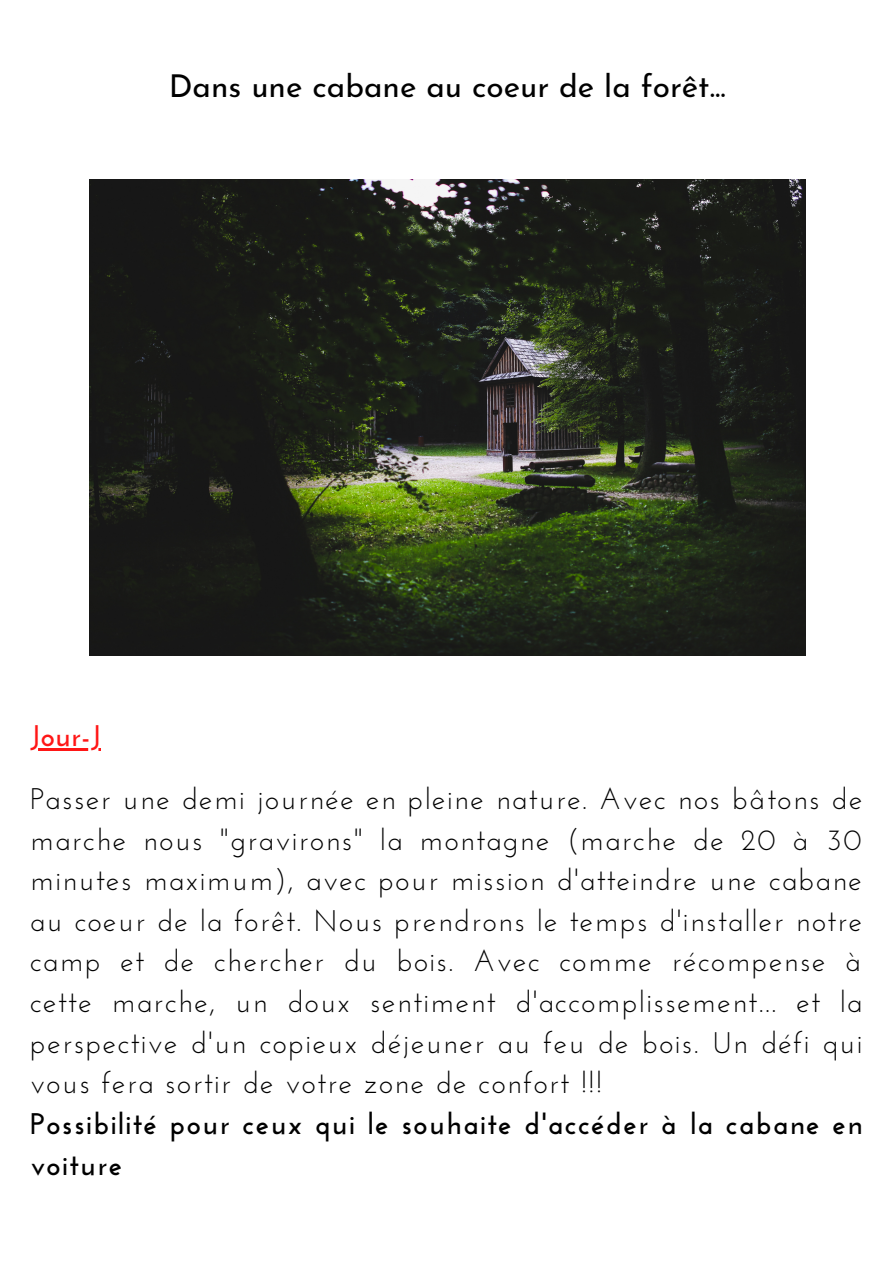
<style>
.page{position:relative;width:894px;height:1264px;background:#fff}
.page>*{position:absolute;margin:0;border:0;box-sizing:border-box;transform-origin:0 0}
.t1{font:31.5px "Josefin Sans";color:#000}
.t2{font:29.7px/40.7px "Josefin Sans";letter-spacing:.05em;color:#000;text-align:justify}
.t3{font:700 29.7px/40.7px "Josefin Sans";letter-spacing:.05em;color:#000}
.t4{font:700 29.7px "Josefin Sans";color:#ff1616}
</style>
<div class="page">
<hr style="left:30px;top:748px;width:71px;height:3px;background:#ff1616">
<img style="left:89px;top:179px;width:715px;height:477px">
<p class="t1" style="left:169px;top:73px;width:558px">Dans une cabane au coeur de la forêt...</p>
<p class="t4" style="left:30px;top:723px;width:72px">Jour-J</p>
<p class="t2" style="left:30px;top:781px;width:833px">Passer une demi journée en pleine nature. Avec nos bâtons de marche nous "gravirons" la montagne (marche de 20 à 30 minutes maximum), avec pour mission d'atteindre une cabane au coeur de la forêt. Nous prendrons le temps d'installer notre camp et de chercher du bois. Avec comme récompense à cette marche, un doux sentiment d'accomplissement... et la perspective d'un copieux déjeuner au feu de bois. Un défi qui vous fera sortir de votre zone de confort !!!</p>
<p class="t3" style="left:30px;top:1106px;width:833px">Possibilité pour ceux qui le souhaite d'accéder à la cabane en voiture</p>
</div>
